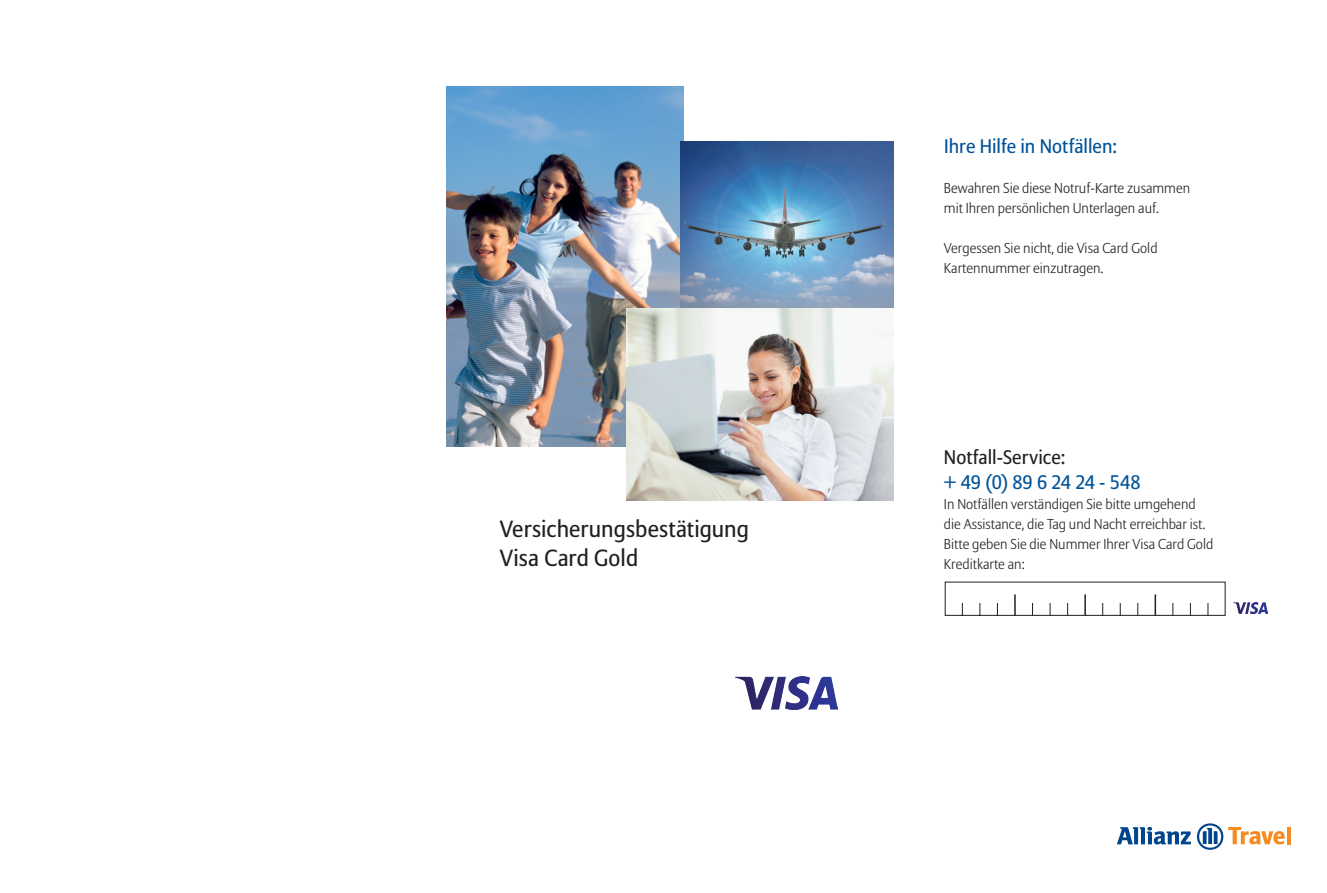
<style>
.page{position:relative;width:1327px;height:893px;background:#fff}
.page>*{position:absolute;margin:0;border:0;box-sizing:border-box;transform-origin:0 0}
.sw_HL_15_5_19_5_ASR{font:23.25px/29.2px "Allianz Sans";letter-spacing:.005em;color:#231f20}
.Subhead_13_16_ASR_DL{font:19.5px "Allianz Sans";color:#015399}
.Subhead_13_16_ASR_DL-2{font:19.5px "Allianz Sans";letter-spacing:.005em;color:#231f20}
.Copy_9_5_13_25_ASL_D{font:300 14.25px/19.8px "Allianz Sans";color:#231f20}
</style>
<div class="page">
<svg style="left:944px;top:581px;width:282px;height:35px"></svg>
<img style="left:446px;top:86px;width:237px;height:360px">
<img style="left:680px;top:142px;width:213px;height:166px">
<img style="left:627px;top:308px;width:266px;height:192px">
<img style="left:735px;top:677px;width:103px;height:33px">
<img style="left:1234px;top:603px;width:33px;height:11px">
<svg style="left:1117px;top:827px;width:74px;height:17px"></svg>
<svg style="left:1197px;top:823px;width:87px;height:27px"></svg>
<svg style="left:1287px;top:827px;width:3px;height:17px"></svg>
<p class="sw_HL_15_5_19_5_ASR" style="left:500px;top:515px;width:251px">Versicherungsbestätigung<br>Visa Card Gold</p>
<p class="Subhead_13_16_ASR_DL" style="left:944px;top:135px;width:174px">Ihre Hilfe in Notfällen:</p>
<p class="Copy_9_5_13_25_ASL_D" style="left:944px;top:179px;width:248px">Bewahren Sie diese Notruf-Karte zusammen mit Ihren persönlichen Unterlagen auf.</p>
<p class="Copy_9_5_13_25_ASL_D" style="left:944px;top:239px;width:215px">Vergessen Sie nicht, die Visa Card Gold<br>Kartennummer einzutragen.</p>
<p class="Subhead_13_16_ASR_DL-2" style="left:944px;top:445px;width:123px">Notfall-Service:</p>
<p class="Subhead_13_16_ASR_DL" style="left:944px;top:471px;width:198px">+ 49 (0) 89 6 24 24 - 548</p>
<p class="Copy_9_5_13_25_ASL_D" style="left:944px;top:495px;width:263px">In Notfällen verständigen Sie bitte umgehend die Assistance, die Tag und Nacht erreichbar ist.</p>
<p class="Copy_9_5_13_25_ASL_D" style="left:944px;top:535px;width:271px">Bitte geben Sie die Nummer Ihrer Visa Card Gold<br>Kreditkarte an:</p>
</div>
